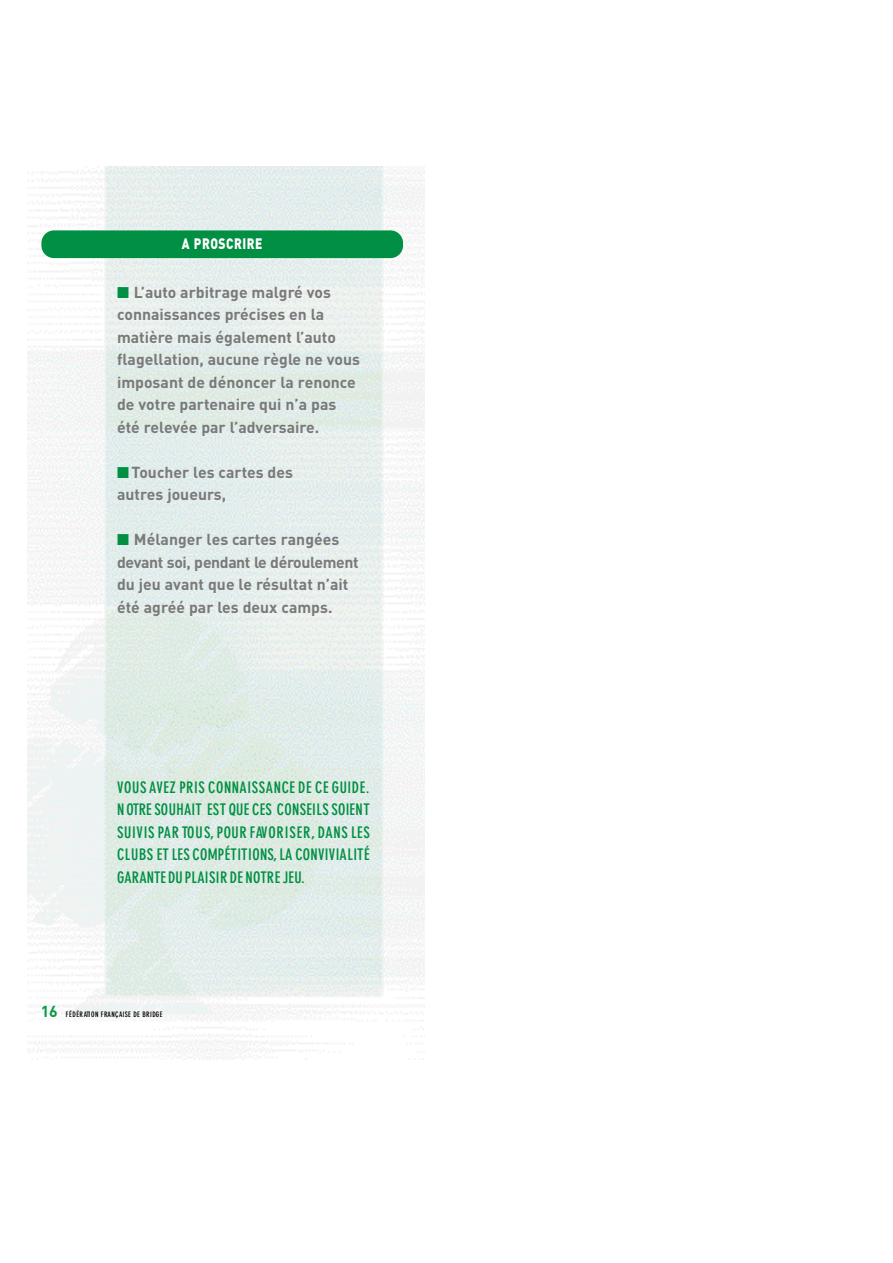
<style>
.page{position:relative;width:893px;height:1263px;background:#fff}
.page>*{position:absolute;margin:0;border:0;box-sizing:border-box;transform-origin:0 0}
.t1{font:700 15.75px/22.5px "DIN";color:#797979}
.t2{font:700 condensed 15.75px/22.5px "DIN Neuzeit Grotesk";letter-spacing:.015em;color:#008f43;text-align:justify}
.t3{font:900 15px "DIN";letter-spacing:.04em;color:#fff;scale:.8 1}
.t4{font:700 condensed 7.5px "DIN Neuzeit Grotesk";letter-spacing:.035em;color:#000}
.s1{color:#008f43}
.s2{font-family:"DIN";font-stretch:normal;font-size:15.75px;color:#0c9846}
</style>
<div class="page">
<img style="left:27px;top:167px;width:397px;height:892px">
<div style="left:41px;top:230px;width:362px;height:28px;background:#008f43"></div>
<p class="t3" style="left:182px;top:237px;width:102px">A PROSCRIRE</p>
<p class="t1" style="left:117px;top:282px;width:244px"><span class="s1">■</span> L’auto arbitrage malgré vos connaissances précises en la matière mais également l’auto flagellation, aucune règle ne vous imposant de dénoncer la renonce de votre partenaire qui n’a pas été relevée par l’adversaire.</p>
<p class="t1" style="left:117px;top:462px;width:177px"><span class="s1">■</span> Toucher les cartes des autres joueurs,</p>
<p class="t1" style="left:117px;top:529px;width:243px"><span class="s1">■</span> Mélanger les cartes rangées<br>d evant soi, pendant le déro u le m e n t du jeu avant que le résultat n’ait été agréé par les deux camps.</p>
<p class="t2" style="left:117px;top:777px;width:254px">VOUS AVEZ PRIS CONNAISSANCE DE CE GUIDE.<br>N OTRE SOUHAIT EST QUE CES CONSEILS SOIENT SUIVIS PAR TO U S, POUR FAV O R IS E R , DANS LES CLUBS ET LES COMPÉTITIONS,LA CONVIVIALITÉ GARANTE DUPLAISIR DE NOTREJEU.</p>
<p class="t4" style="left:41px;top:1012px;width:123px"><span class="s2">16</span> F É D É R ATION FRANÇAISE DE BRIDGE</p>
</div>
